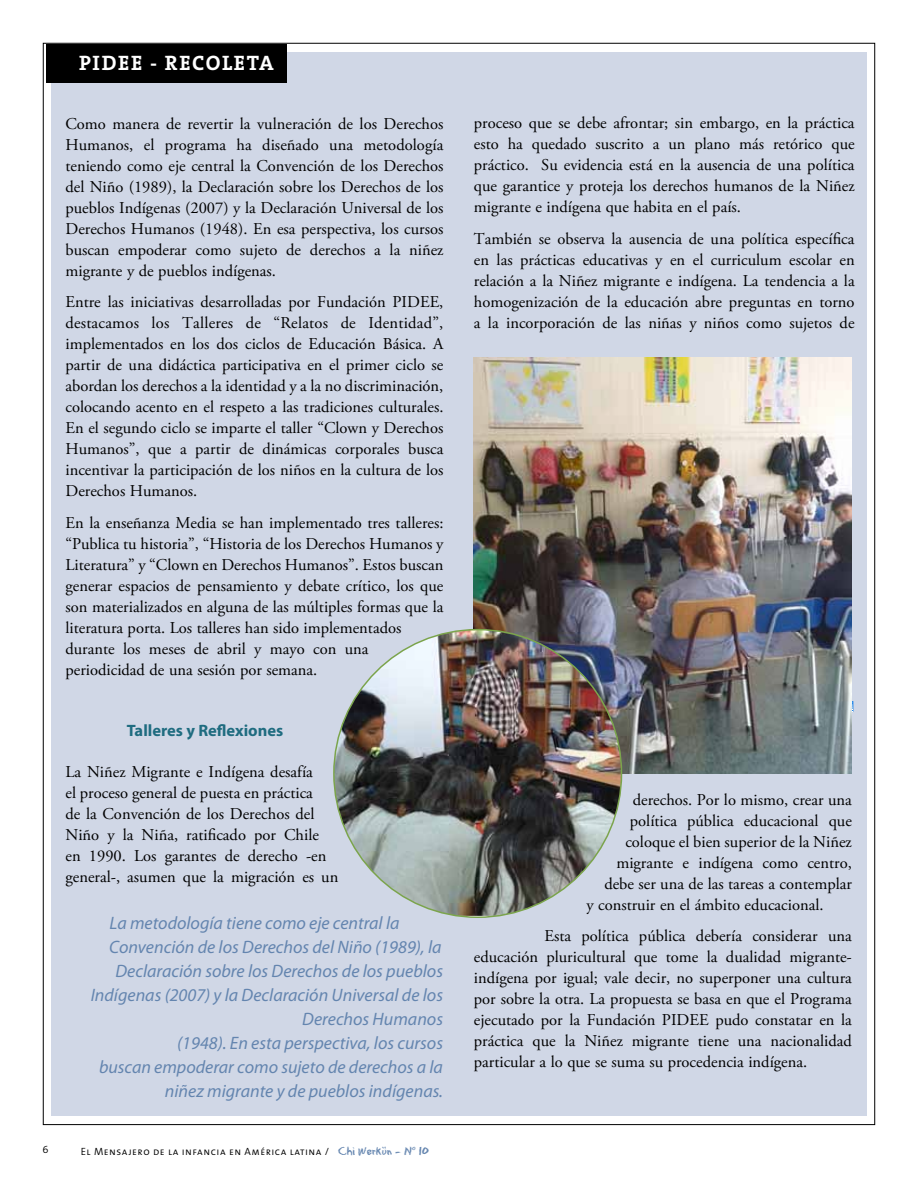
<style>
.page{position:relative;width:918px;height:1188px;background:#fff}
.page>*{position:absolute;margin:0;border:0;box-sizing:border-box;transform-origin:0 0}
.t1{font:700 21px "The Serif";letter-spacing:.075em;color:#fff}
.t2{font:italic 18px "Myriad Pro";color:#6485af}
.t3{font:16.5px/21px "Adobe Garamond Pro";color:#000;text-align:justify}
.t4{font:700 16.5px "Myriad Pro";color:#1f6c80}
.t5{font:10.5px "The Sans Semi Light Caps";letter-spacing:.05em;color:#000}
.s1{font-family:"Eraser Dust";font-size:12px;color:#6485af}
</style>
<div class="page">
<div style="left:52px;top:52px;width:815px;height:1064px;background:#d0d7e6"></div>
<div style="left:46px;top:44px;width:241px;height:38px;background:#000"></div>
<svg style="left:851px;top:701px;width:3px;height:11px"></svg>
<img style="left:473px;top:357px;width:378px;height:417px">
<img style="left:334px;top:630px;width:288px;height:286px">
<p class="t1" style="left:79px;top:46px;width:196px">PIDEE - RECOLETA</p>
<p class="t3" style="left:65px;top:114px;width:380px">Como manera de revertir la vulneración de los Derechos Humanos, el programa ha diseñado una metodología teniendo como eje central la Convención de los Derechos del Niño (1989), la Declaración sobre los Derechos de los pueblos Indígenas (2007) y la Declaración Universal de los Derechos Humanos (1948). En esa perspectiva, los cursos buscan empoderar como sujeto de derechos a la niñez migrante y de pueblos indígenas.</p>
<p class="t3" style="left:65px;top:292px;width:380px">Entre las iniciativas desarrolladas por Fundación PIDEE, destacamos los Talleres de “Relatos de Identidad”, implementados en los dos ciclos de Educación Básica. A partir de una didáctica participativa en el primer ciclo se abordan los derechos a la identidad y a la no discriminación, colocando acento en el respeto a las tradiciones culturales.<br>En el segundo ciclo se imparte el taller “Clown y Derechos Humanos”, que a partir de dinámicas corporales busca incentivar la participación de los niños en la cultura de los Derechos Humanos.</p>
<p class="t3" style="left:65px;top:513px;width:380px;text-align:left">En la enseñanza Media se han implementado tres talleres: “Publica tu historia”, “Historia de los Derechos Humanos y Literatura” y “Clown en Derechos Humanos”. Estos buscan generar espacios de pensamiento y debate crítico, los que son materializados en alguna de las múltiples formas que la literatura porta. Los talleres han sido implementados durante los meses de abril y mayo con una periodicidad de una sesión por semana.</p>
<p class="t4" style="left:127px;top:722px;width:158px">Talleres y Reflexiones</p>
<p class="t3" style="left:65px;top:762px;width:274px;text-align:left">La Niñez Migrante e Indígena desafía<br>el proceso general de puesta en práctica<br>de la Convención de los Derechos del Niño y la Niña, ratificado por Chile<br>en 1990. Los garantes de derecho -en general-, asumen que la migración es un</p>
<p class="t2" style="left:109px;top:914px;width:292px">La metodología tiene como eje central la</p>
<p class="t2" style="left:109px;top:938px;width:334px">Convención de los Derechos del Niño (1989), la</p>
<p class="t2" style="left:115px;top:962px;width:329px">Declaración sobre los Derechos de los pueblos</p>
<p class="t2" style="left:91px;top:986px;width:354px">Indígenas (2007) y la Declaración Universal de los</p>
<p class="t2" style="left:302px;top:1010px;width:142px">Derechos Humanos</p>
<p class="t2" style="left:177px;top:1034px;width:267px">(1948). En esta perspectiva, los cursos</p>
<p class="t2" style="left:99px;top:1058px;width:346px">buscan empoderar como sujeto de derechos a la</p>
<p class="t2" style="left:165px;top:1082px;width:280px">niñez migrante y de pueblos indígenas.</p>
<p class="t5" style="left:43px;top:1141px;width:8px">6</p>
<p class="t5" style="left:81px;top:1142px;width:350px">El Mensajero de la infancia en América latina / <span class="s1">Chi Werkün - Nº 10</span></p>
<p class="t3" style="left:474px;top:113px;width:382px">proceso que se debe afrontar; sin embargo, en la práctica esto ha quedado suscrito a un plano más retórico que práctico. Su evidencia está en la ausencia de una política que garantice y proteja los derechos humanos de la Niñez migrante e indígena que habita en el país.</p>
<p class="t3" style="left:474px;top:229px;width:382px">También se observa la ausencia de una política específica en las prácticas educativas y en el curriculum escolar en relación a la Niñez migrante e indígena. La tendencia a la homogenización de la educación abre preguntas en torno a la incorporación de las niñas y niños como sujetos de</p>
<p class="t3" style="left:633px;top:790px;width:220px">derechos. Por lo mismo, crear una</p>
<p class="t3" style="left:630px;top:811px;width:224px">política pública educacional que</p>
<p class="t3" style="left:625px;top:832px;width:228px">coloque el bien superior de la Niñez</p>
<p class="t3" style="left:616px;top:853px;width:237px">migrante e indígena como centro,</p>
<p class="t3" style="left:604px;top:874px;width:249px">debe ser una de las tareas a contemplar</p>
<p class="t3" style="left:586px;top:895px;width:239px">y construir en el ámbito educacional.</p>
<p class="t3" style="left:474px;top:926px;width:380px;text-indent:71px">Esta política pública debería considerar una educación pluricultural que tome la dualidad migrante&shy;indígena por igual; vale decir, no superponer una cultura por sobre la otra. La propuesta se basa en que el Programa ejecutado por la Fundación PIDEE pudo constatar en la práctica que la Niñez migrante tiene una nacionalidad particular a lo que se suma su procedencia indígena.</p>
</div>
